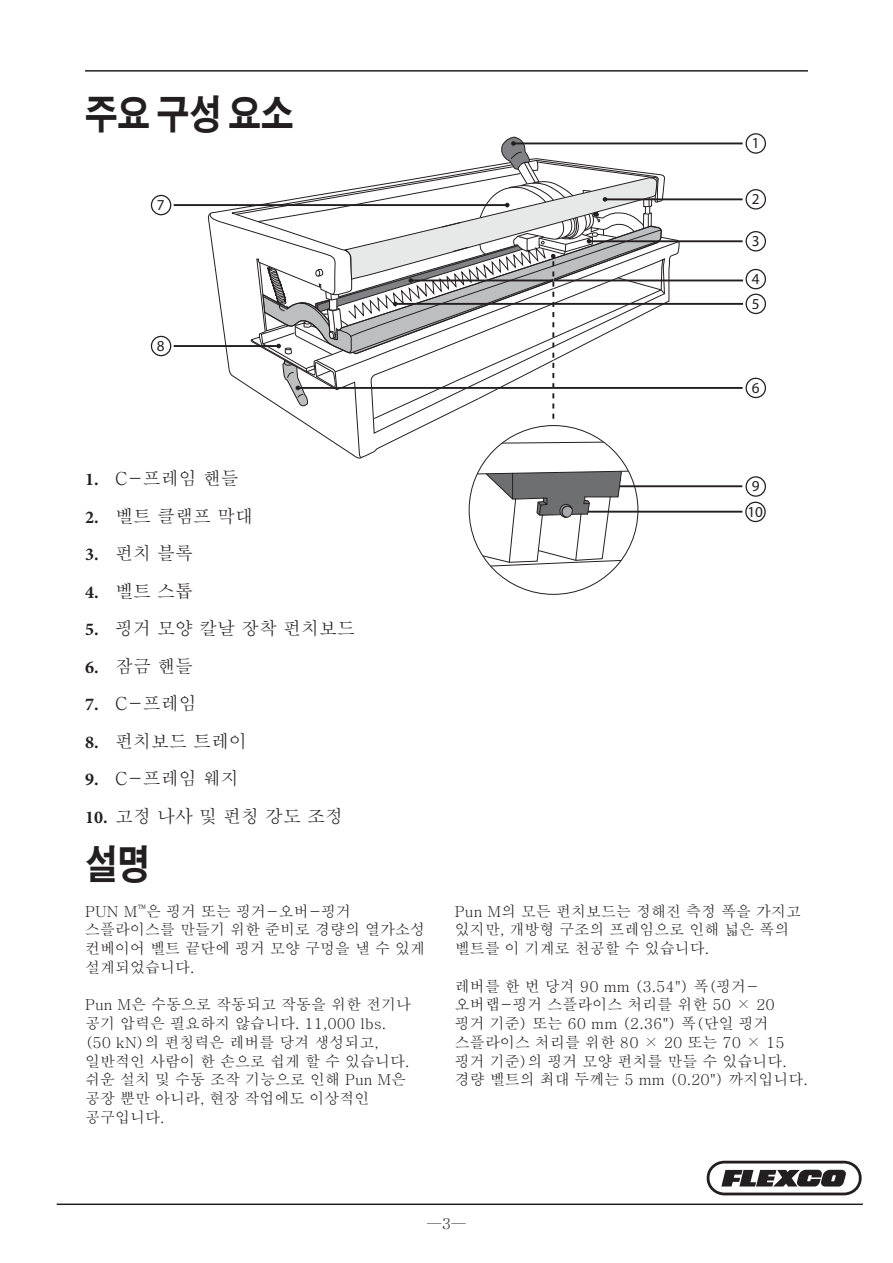
<style>
.page{position:relative;width:893px;height:1263px;background:#fff}
.page>*{position:absolute;margin:0;border:0;box-sizing:border-box;transform-origin:0 0}
.t1{font:700 39.6px "Adobe Gothic Std";color:#231f20;scale:.82 1}
.t2{font:500 18px "Adobe Myungjo Std";color:#231f20}
.t3{font:15.3px/24.8px "Myriad Pro";color:#231f20}
.t4{font:500 15px/18.8px "Adobe Myungjo Std";color:#231f20}
.s1{font-family:"Minion Pro";font-weight:700}
</style>
<div class="page">
<hr style="left:589px;top:240px;width:154px;height:2px;background:#231f20">
<hr style="left:298px;top:387px;width:445px;height:2px;background:#231f20">
<hr style="left:174px;top:345px;width:105px;height:2px;background:#231f20">
<hr style="left:411px;top:279px;width:332px;height:2px;background:#231f20">
<hr style="left:395px;top:303px;width:348px;height:2px;background:#231f20">
<hr style="left:513px;top:142px;width:230px;height:2px;background:#231f20">
<hr style="left:605px;top:198px;width:138px;height:2px;background:#231f20">
<div style="left:745px;top:133px;width:21px;height:21px;border:1px solid #231f20;border-radius:50%"></div>
<div style="left:745px;top:189px;width:21px;height:21px;border:1px solid #231f20;border-radius:50%"></div>
<div style="left:745px;top:231px;width:21px;height:20px;border:1px solid #231f20;border-radius:50%"></div>
<div style="left:745px;top:269px;width:21px;height:20px;border:1px solid #231f20;border-radius:50%"></div>
<div style="left:745px;top:294px;width:21px;height:20px;border:1px solid #231f20;border-radius:50%"></div>
<div style="left:745px;top:378px;width:21px;height:20px;border:1px solid #231f20;border-radius:50%"></div>
<div style="left:151px;top:336px;width:20px;height:20px;border:1px solid #231f20;border-radius:50%"></div>
<hr style="left:174px;top:204px;width:333px;height:2px;background:#231f20">
<div style="left:151px;top:195px;width:20px;height:20px;border:1px solid #231f20;border-radius:50%"></div>
<div style="left:745px;top:502px;width:21px;height:20px;border:1px solid #231f20;border-radius:50%"></div>
<hr style="left:567px;top:511px;width:175px;height:2px;background:#231f20">
<div style="left:745px;top:476px;width:21px;height:21px;border:1px solid #231f20;border-radius:50%"></div>
<hr style="left:599px;top:485px;width:143px;height:2px;background:#231f20">
<svg style="left:707px;top:1161px;width:155px;height:34px"></svg>
<hr style="left:57px;top:1203px;width:806px;height:2px;background:#231f20">
<hr style="left:85px;top:70px;width:723px;height:2px;background:#231f20">
<svg style="left:496px;top:439px;width:115px;height:8px"></svg>
<svg style="left:206px;top:136px;width:464px;height:294px"></svg>
<svg style="left:469px;top:466px;width:169px;height:113px"></svg>
<h1 class="t1" style="left:85px;top:91px;width:256px">주요 구성 요소</h1>
<p class="t3" style="left:157px;top:192px;width:9px">7</p>
<p class="t3" style="left:157px;top:333px;width:9px">8</p>
<p class="t2" style="left:85px;top:469px;width:155px"><span class="s1">1.</span> C-프레임 핸들</p>
<p class="t2" style="left:85px;top:507px;width:169px"><span class="s1">2.</span> 벨트 클램프 막대</p>
<p class="t2" style="left:85px;top:544px;width:109px"><span class="s1">3.</span> 펀치 블록</p>
<p class="t2" style="left:85px;top:582px;width:109px"><span class="s1">4.</span> 벨트 스톱</p>
<p class="t2" style="left:85px;top:619px;width:271px"><span class="s1">5.</span> 핑거 모양 칼날 장착 펀치보드</p>
<p class="t2" style="left:85px;top:657px;width:109px"><span class="s1">6.</span> 잠금 핸들</p>
<p class="t2" style="left:85px;top:694px;width:113px"><span class="s1">7.</span> C-프레임</p>
<p class="t2" style="left:85px;top:732px;width:163px"><span class="s1">8.</span> 펀치보드 트레이</p>
<p class="t2" style="left:85px;top:769px;width:155px"><span class="s1">9.</span> C-프레임 웨지</p>
<p class="t2" style="left:85px;top:807px;width:259px"><span class="s1">10.</span> 고정 나사 및 펀칭 강도 조정</p>
<h1 class="t1" style="left:85px;top:840px;width:81px">설명</h1>
<p class="t4" style="left:85px;top:902px;width:341px">PUN M<sup>™</sup>은 핑거 또는 핑거-오버-핑거 스플라이스를 만들기 위한 준비로 경량의 열가소성 컨베이어 벨트 끝단에 핑거 모양 구멍을 낼 수 있게 설계되었습니다.</p>
<p class="t4" style="left:85px;top:995px;width:328px">Pun M은 수동으로 작동되고 작동을 위한 전기나 공기 압력은 필요하지 않습니다. 11,000 lbs. (50 kN)의 펀칭력은 레버를 당겨 생성되고, 일반적인 사람이 한 손으로 쉽게 할 수 있습니다. 쉬운 설치 및 수동 조작 기능으로 인해 Pun M은 공장 뿐만 아니라, 현장 작업에도 이상적인 공구입니다.</p>
<p class="t3" style="left:752px;top:130px;width:9px">1</p>
<p class="t3" style="left:752px;top:186px;width:9px">2</p>
<p class="t3" style="left:752px;top:228px;width:9px">3</p>
<p class="t3" style="left:752px;top:266px;width:9px">4<br>5</p>
<p class="t3" style="left:752px;top:375px;width:9px">6</p>
<p class="t3" style="left:752px;top:473px;width:9px">9</p>
<p class="t3" style="left:747px;top:499px;width:17px">10</p>
<p class="t4" style="left:455px;top:902px;width:348px">Pun M의 모든 펀치보드는 정해진 측정 폭을 가지고 있지만, 개방형 구조의 프레임으로 인해 넓은 폭의 벨트를 이 기계로 천공할 수 있습니다.</p>
<p class="t4" style="left:455px;top:977px;width:354px">레버를 한 번 당겨 90 mm (3.54") 폭(핑거-오버랩-핑거 스플라이스 처리를 위한 50 × 20 핑거 기준) 또는 60 mm (2.36") 폭(단일 핑거 스플라이스 처리를 위한 80 × 20 또는 70 × 15 핑거 기준)의 핑거 모양 펀치를 만들 수 있습니다. 경량 벨트의 최대 두께는 5 mm (0.20") 까지입니다.</p>
<p class="t4" style="left:427px;top:1214px;width:41px">—3—</p>
</div>
